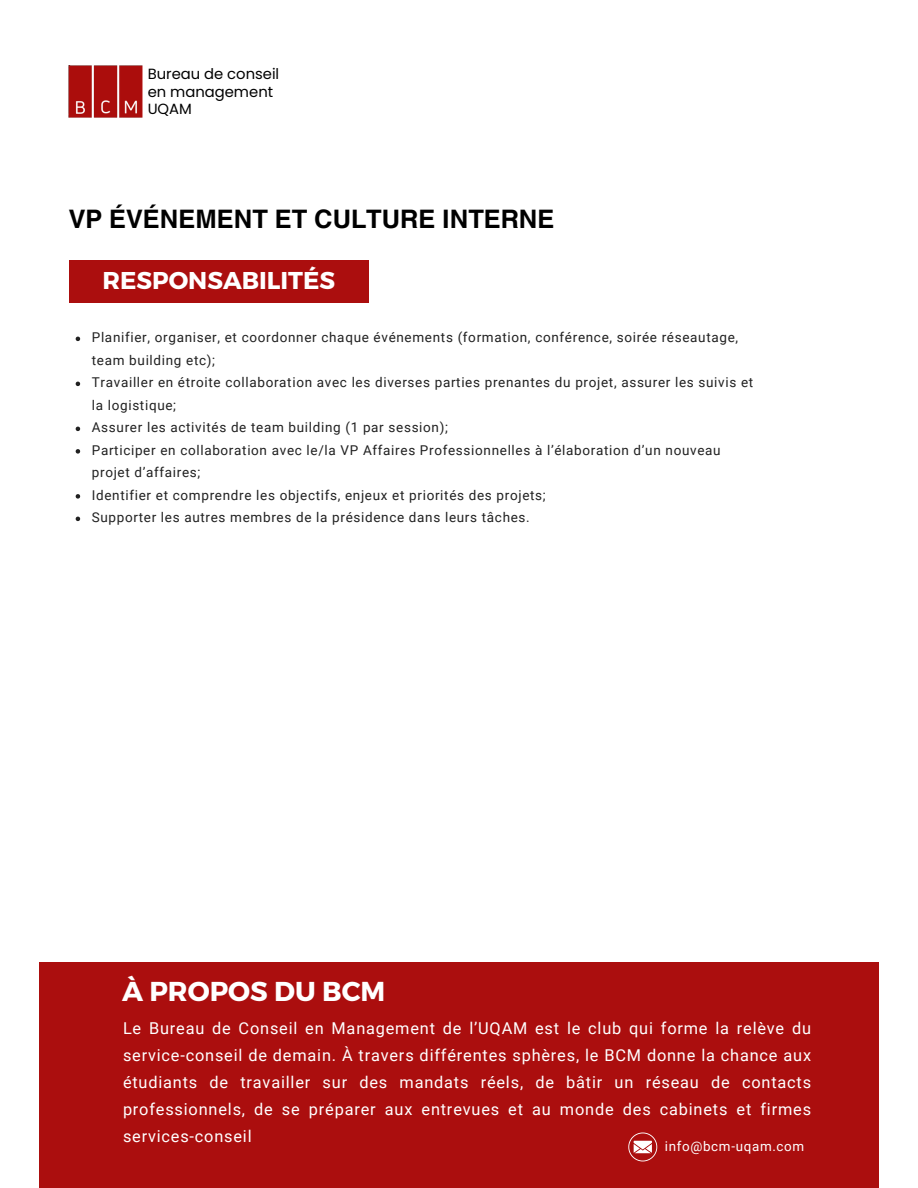
<style>
.page{position:relative;width:918px;height:1188px;background:#fff}
.page>*{position:absolute;margin:0;border:0;box-sizing:border-box;transform-origin:0 0}
.t1{font:700 27.3px "Montserrat";color:#fff}
.t2{font:700 25.5px "Helvetica World";color:#000}
.t3{font:700 24.3px "Montserrat";color:#fff}
.t4{font:16.35px/27px "Roboto";letter-spacing:.05em;color:#fff;text-align:justify}
.t5{font:14.7px/17.2px "Poppins";color:#000}
.t6{font:13.5px/22.5px "Roboto";letter-spacing:.05em;color:#212121}
.t7{font:13.35px "Roboto";letter-spacing:.05em;color:#fff}
</style>
<div class="page">
<img style="left:69px;top:66px;width:73px;height:52px">
<div style="left:69px;top:261px;width:300px;height:42px;background:#ab0e0e"></div>
<svg style="left:76px;top:337px;width:4px;height:4px"></svg>
<svg style="left:76px;top:382px;width:4px;height:4px"></svg>
<svg style="left:76px;top:427px;width:4px;height:4px"></svg>
<svg style="left:76px;top:449px;width:4px;height:5px"></svg>
<svg style="left:76px;top:494px;width:4px;height:5px"></svg>
<svg style="left:76px;top:517px;width:4px;height:4px"></svg>
<div style="left:40px;top:962px;width:838px;height:226px;background:#ab0e0e"></div>
<svg style="left:628px;top:1133px;width:29px;height:28px"></svg>
<h3 class="t5" style="left:148px;top:65px;width:133px">Bureau de conseil en management<br>UQAM</h3>
<p class="t2" style="left:69px;top:198px;width:487px">VP ÉVÉNEMENT ET CULTURE INTERNE</p>
<h1 class="t3" style="left:103px;top:265px;width:234px">RESPONSABILITÉS</h1>
<h2 class="t6" style="left:92px;top:326px;width:648px">Planifier, organiser, et coordonner chaque événements (formation, conférence, soirée réseautage, team building etc);</h2>
<p class="t6" style="left:92px;top:371px;width:663px">Travailler en étroite collaboration avec les diverses parties prenantes du projet, assurer les suivis et la logistique;</p>
<p class="t6" style="left:92px;top:416px;width:358px">Assurer les activités de team building (1 par session);</p>
<p class="t6" style="left:92px;top:439px;width:630px">Participer en collaboration avec le/la VP Affaires Professionnelles à l’élaboration d’un nouveau projet d’affaires;</p>
<p class="t6" style="left:92px;top:484px;width:455px">Identifier et comprendre les objectifs, enjeux et priorités des projets;</p>
<p class="t6" style="left:92px;top:506px;width:439px">Supporter les autres membres de la présidence dans leurs tâches.</p>
<h1 class="t1" style="left:122px;top:973px;width:265px">À PROPOS DU BCM</h1>
<h3 class="t4" style="left:123px;top:1015px;width:690px">Le Bureau de Conseil en Management de l’UQAM est le club qui forme la relève du service-conseil de demain. À travers différentes sphères, le BCM donne la chance aux étudiants de travailler sur des mandats réels, de bâtir un réseau de contacts professionnels, de se préparer aux entrevues et au monde des cabinets et firmes services-conseil</h3>
<p class="t7" style="left:665px;top:1139px;width:141px">info@bcm-uqam.com</p>
</div>
